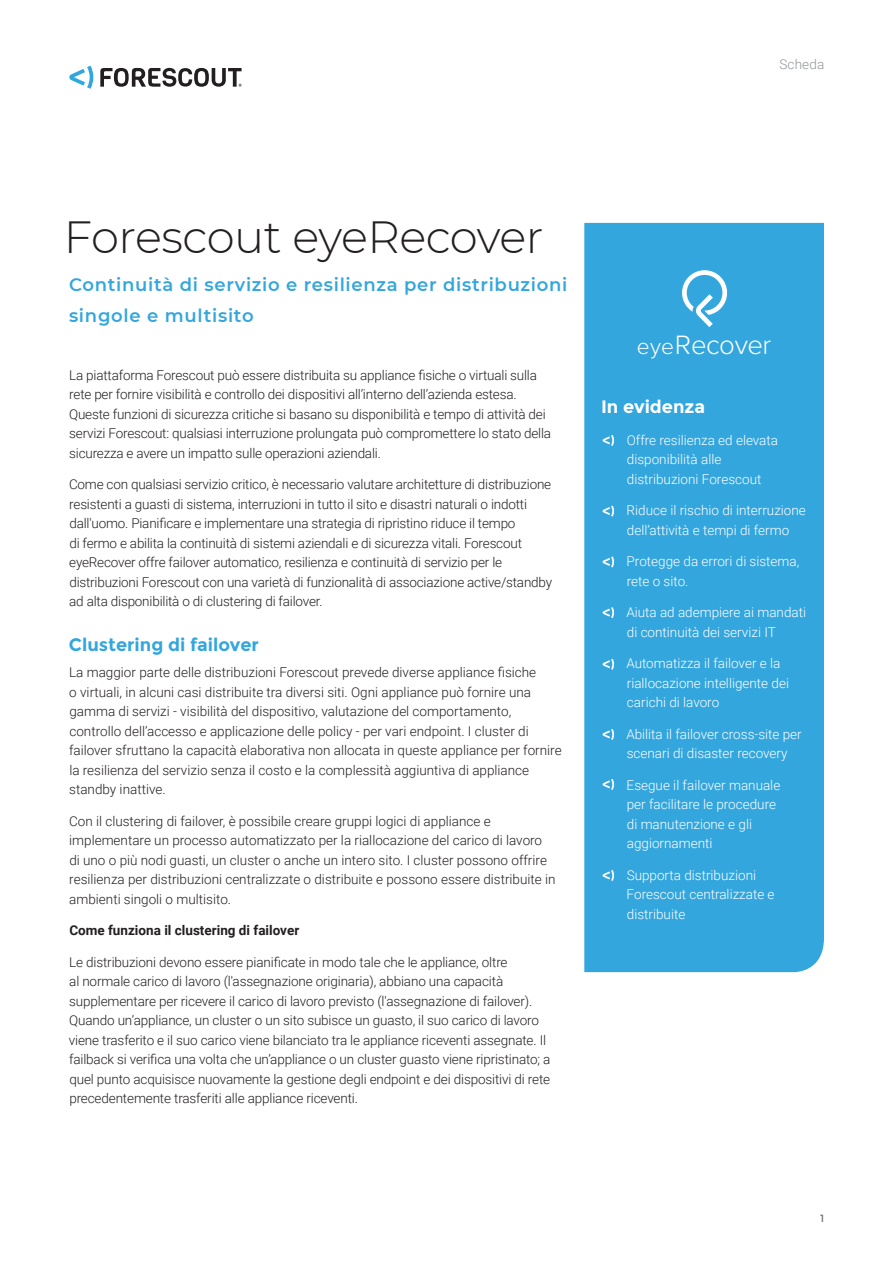
<style>
.page{position:relative;width:893px;height:1263px;background:#fff}
.page>*{position:absolute;margin:0;border:0;box-sizing:border-box;transform-origin:0 0}
.title_small{font:300 45px "Montserrat";letter-spacing:-.01em;color:#231f20}
.t1{font:300 27.45px "Proxima Nova";letter-spacing:-.02em;color:#fff}
.title_small-2{font:600 18px/31.5px "Montserrat";letter-spacing:.04em;color:#33a6de}
.header_small{font:700 18px "Montserrat";color:#33a6de}
.body{font:700 18px "Montserrat";color:#fff}
.body-2{font:300 13.5px/19.5px "Roboto";letter-spacing:-.01em;color:#231f20}
.body-3{font:300 13.5px/19.5px "Roboto";color:#fff}
.body-4{font:700 13.5px "Roboto";color:#231f20}
.t2{font:300 13.5px "Roboto";letter-spacing:.01em;color:#939598}
.t3{font:10.5px "Montserrat";color:#6c6d70}
.s1{font-size:22.8px}
</style>
<div class="page">
<svg style="left:69px;top:66px;width:24px;height:23px"></svg>
<svg style="left:100px;top:68px;width:142px;height:19px"></svg>
<div style="left:584px;top:223px;width:240px;height:749px;background:#33a6de"></div>
<svg style="left:682px;top:270px;width:45px;height:57px"></svg>
<svg style="left:603px;top:435px;width:11px;height:11px"></svg>
<svg style="left:603px;top:505px;width:11px;height:12px"></svg>
<svg style="left:603px;top:556px;width:11px;height:11px"></svg>
<svg style="left:603px;top:607px;width:11px;height:11px"></svg>
<svg style="left:603px;top:659px;width:11px;height:11px"></svg>
<svg style="left:603px;top:729px;width:11px;height:11px"></svg>
<svg style="left:603px;top:779px;width:11px;height:11px"></svg>
<svg style="left:603px;top:870px;width:11px;height:11px"></svg>
<p class="t2" style="left:779px;top:54px;width:46px">Scheda</p>
<p class="title_small" style="left:64px;top:207px;width:481px">Forescout eyeRecover</p>
<p class="title_small-2" style="left:69px;top:268px;width:500px">Continuità di servizio e resilienza per distribuzioni singole e multisito</p>
<p class="body-2" style="left:69px;top:365px;width:484px">La piattaforma Forescout può essere distribuita su appliance fisiche o virtuali sulla rete per fornire visibilità e controllo dei dispositivi all’interno dell’azienda estesa.<br>Queste funzioni di sicurezza critiche si basano su disponibilità e tempo di attività dei servizi Forescout: qualsiasi interruzione prolungata può compromettere lo stato della sicurezza e avere un impatto sulle operazioni aziendali.</p>
<p class="body-2" style="left:69px;top:474px;width:485px">Come con qualsiasi servizio critico, è necessario valutare architetture di distribuzione resistenti a guasti di sistema, interruzioni in tutto il sito e disastri naturali o indotti dall'uomo. Pianificare e implementare una strategia di ripristino riduce il tempo<br>di fermo e abilita la continuità di sistemi aziendali e di sicurezza vitali. Forescout eyeRecover offre failover automatico, resilienza e continuità di servizio per le distribuzioni Forescout con una varietà di funzionalità di associazione active/standby ad alta disponibilità o di clustering di failover.</p>
<p class="header_small" style="left:69px;top:634px;width:192px">Clustering di failover</p>
<p class="body-2" style="left:69px;top:662px;width:494px">La maggior parte delle distribuzioni Forescout prevede diverse appliance fisiche<br>o virtuali, in alcuni casi distribuite tra diversi siti. Ogni appliance può fornire una gamma di servizi - visibilità del dispositivo, valutazione del comportamento, controllo dell’accesso e applicazione delle policy - per vari endpoint. I cluster di failover sfruttano la capacità elaborativa non allocata in queste appliance per fornire la resilienza del servizio senza il costo e la complessità aggiuntiva di appliance standby inattive.</p>
<p class="body-2" style="left:69px;top:810px;width:488px">Con il clustering di failover, è possibile creare gruppi logici di appliance e implementare un processo automatizzato per la riallocazione del carico di lavoro di uno o più nodi guasti, un cluster o anche un intero sito. I cluster possono offrire resilienza per distribuzioni centralizzate o distribuite e possono essere distribuite in ambienti singoli o multisito.</p>
<p class="body-4" style="left:69px;top:921px;width:231px">Come funziona il clustering di failover</p>
<p class="body-2" style="left:69px;top:951px;width:483px">Le distribuzioni devono essere pianificate in modo tale che le appliance, oltre<br>al normale carico di lavoro (l'assegnazione originaria), abbiano una capacità supplementare per ricevere il carico di lavoro previsto (l'assegnazione di failover).<br>Quando un’appliance, un cluster o un sito subisce un guasto, il suo carico di lavoro viene trasferito e il suo carico viene bilanciato tra le appliance riceventi assegnate. Il failback si verifica una volta che un’appliance o un cluster guasto viene ripristinato; a quel punto acquisisce nuovamente la gestione degli endpoint e dei dispositivi di rete precedentemente trasferiti alle appliance riceventi.</p>
<p class="t1" style="left:637px;top:324px;width:136px"><span class="s1">eye</span>Recover</p>
<p class="body" style="left:601px;top:396px;width:106px">In evidenza</p>
<p class="body-3" style="left:627px;top:430px;width:153px">Offre resilienza ed elevata disponibilità alle distribuzioni Forescout</p>
<p class="body-3" style="left:627px;top:500px;width:181px">Riduce il rischio di interruzione dell’attività e tempi di fermo</p>
<p class="body-3" style="left:627px;top:551px;width:174px">Protegge da errori di sistema, rete o sito.</p>
<p class="body-3" style="left:626px;top:602px;width:181px">Aiuta ad adempiere ai mandati di continuità dei servizi IT</p>
<p class="body-3" style="left:626px;top:653px;width:164px">Automatizza il failover e la riallocazione intelligente dei carichi di lavoro</p>
<p class="body-3" style="left:626px;top:724px;width:177px">Abilita il failover cross-site per scenari di disaster recovery</p>
<p class="body-3" style="left:627px;top:775px;width:155px">Esegue il failover manuale per facilitare le procedure di manutenzione e gli aggiornamenti</p>
<p class="body-3" style="left:627px;top:865px;width:149px">Supporta distribuzioni<br>Forescout centralizzate e distribuite</p>
<p class="t3" style="left:820px;top:1213px;width:6px">1</p>
</div>
